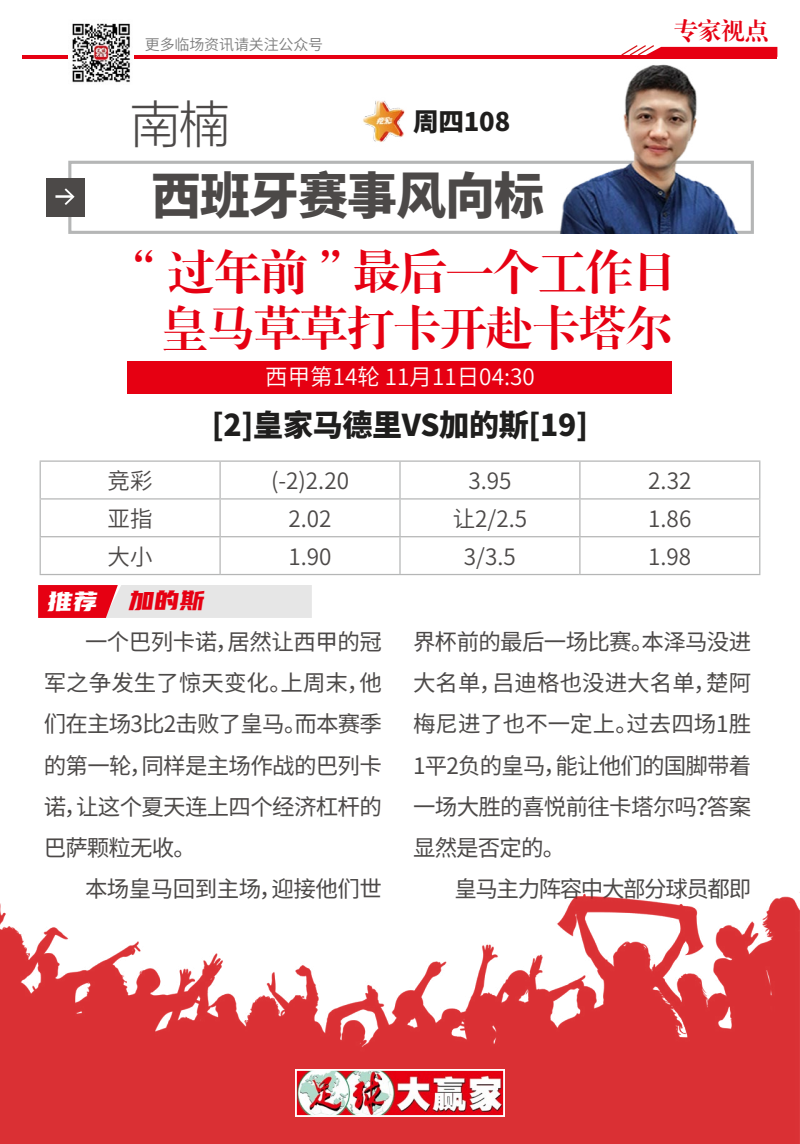
<style>
.page{position:relative;width:800px;height:1144px;background:#fff}
.page>*{position:absolute;margin:0;border:0;box-sizing:border-box;transform-origin:0 0}
.t1{font:900 50px "Noto Sans Hans";letter-spacing:-.02em;color:#4c4948}
.t2{font:300 50px "Microsoft Ya Hei";color:#4c4948}
.t3{font:46.88px/56.2px "CT Biao Song SJ";letter-spacing:-.01em;color:#e60012;text-align:right}
.t4{font:900 30px "Noto Sans Hans";letter-spacing:-.01em;color:#1f1e1d}
.t5{font:27.5px "You She Biao Ti Hei";color:#e60012}
.t6{font:900 25.62px "Noto Sans Hans";letter-spacing:-.01em;color:#1f1e1d}
.t7{font:23.75px "CT Biao Song SJ";color:#e60012}
.t8{font:22.5px/41.2px "Noto Sans Hans";letter-spacing:-.03em;color:#4c4948;text-align:justify}
.t9{font:600 22.5px "Noto Sans Hans";color:#4c4948}
.t10{font:600 22.5px "Noto Sans Hans";color:#fff}
.t11{font:22.5px "Noto Sans Hans";letter-spacing:-.06em;color:#4c4948}
.t12{font:600 15px "Noto Sans Hans";letter-spacing:-.01em;color:#7d7d7d}
.s1{color:#fff}
</style>
<div class="page">
<hr style="left:22px;top:55px;width:755px;height:4px;background:#e60012">
<svg style="left:621px;top:45px;width:156px;height:10px"></svg>
<img style="left:68px;top:23px;width:66px;height:60px">
<img style="left:0;top:892px;width:800px;height:252px">
<div style="left:128px;top:361px;width:544px;height:33px;background:#e60012"></div>
<hr style="left:40px;top:460px;width:180px;height:2px;background:#b5b6b6">
<hr style="left:40px;top:462px;width:1px;height:36px;background:#b5b6b6">
<hr style="left:220px;top:460px;width:180px;height:2px;background:#b5b6b6">
<hr style="left:219px;top:462px;width:2px;height:36px;background:#b5b6b6">
<hr style="left:400px;top:460px;width:180px;height:2px;background:#b5b6b6">
<hr style="left:399px;top:462px;width:2px;height:36px;background:#b5b6b6">
<hr style="left:580px;top:460px;width:180px;height:2px;background:#b5b6b6">
<hr style="left:579px;top:462px;width:2px;height:36px;background:#b5b6b6">
<hr style="left:759px;top:462px;width:1px;height:36px;background:#b5b6b6">
<hr style="left:40px;top:498px;width:180px;height:1px;background:#b5b6b6">
<hr style="left:40px;top:499px;width:1px;height:37px;background:#b5b6b6">
<hr style="left:220px;top:498px;width:180px;height:1px;background:#b5b6b6">
<hr style="left:219px;top:499px;width:2px;height:37px;background:#b5b6b6">
<hr style="left:400px;top:498px;width:180px;height:1px;background:#b5b6b6">
<hr style="left:399px;top:499px;width:2px;height:37px;background:#b5b6b6">
<hr style="left:580px;top:498px;width:180px;height:1px;background:#b5b6b6">
<hr style="left:579px;top:499px;width:2px;height:37px;background:#b5b6b6">
<hr style="left:759px;top:499px;width:1px;height:37px;background:#b5b6b6">
<hr style="left:40px;top:536px;width:180px;height:1px;background:#b5b6b6">
<hr style="left:40px;top:537px;width:1px;height:37px;background:#b5b6b6">
<hr style="left:220px;top:536px;width:180px;height:1px;background:#b5b6b6">
<hr style="left:219px;top:537px;width:2px;height:37px;background:#b5b6b6">
<hr style="left:400px;top:536px;width:180px;height:1px;background:#b5b6b6">
<hr style="left:399px;top:537px;width:2px;height:37px;background:#b5b6b6">
<hr style="left:580px;top:536px;width:180px;height:1px;background:#b5b6b6">
<hr style="left:579px;top:537px;width:2px;height:37px;background:#b5b6b6">
<hr style="left:759px;top:537px;width:1px;height:37px;background:#b5b6b6">
<hr style="left:40px;top:574px;width:180px;height:1px;background:#b5b6b6">
<hr style="left:220px;top:574px;width:180px;height:1px;background:#b5b6b6">
<hr style="left:400px;top:574px;width:180px;height:1px;background:#b5b6b6">
<hr style="left:580px;top:574px;width:180px;height:1px;background:#b5b6b6">
<svg style="left:38px;top:585px;width:274px;height:33px;background:#e6a8ac"></svg>
<img style="left:363px;top:100px;width:42px;height:42px">
<img style="left:298px;top:1072px;width:204px;height:42px">
<div style="left:295px;top:1069px;width:210px;height:48px;border:2px solid #fff"></div>
<div style="left:68px;top:161px;width:686px;height:73px;border:3px solid #b5b6b6"></div>
<div style="left:46px;top:178px;width:39px;height:39px;background:#4c4948"></div>
<svg style="left:64px;top:188px;width:11px;height:17px"></svg>
<hr style="left:55px;top:195px;width:18px;height:3px;background:#fff">
<img style="left:543px;top:64px;width:211px;height:170px">
<p class="t12" style="left:145px;top:36px;width:180px">更多临场资讯请关注公众号</p>
<h1 class="t2" style="left:131px;top:90px;width:100px">南楠</h1>
<p class="t6" style="left:413px;top:108px;width:99px">周四108</p>
<h1 class="t1" style="left:151px;top:168px;width:394px">西班牙赛事风向标</h1>
<p class="t7" style="left:674px;top:19px;width:96px">专家视点</p>
<h2 class="t3" style="left:121px;top:245px;width:559px">“过年前”最后一个工作日皇马草草打卡开赴卡塔尔</h2>
<p class="t10" style="left:265px;top:364px;width:271px">西甲第14轮 11月11日04:30</p>
<h3 class="t4" style="left:212px;top:408px;width:378px">[2]皇家马德里VS加的斯[19]</h3>
<p class="t9" style="left:108px;top:468px;width:46px">竞彩</p>
<p class="t9" style="left:271px;top:468px;width:80px">(-2)2.20</p>
<p class="t9" style="left:468px;top:468px;width:45px">3.95</p>
<p class="t9" style="left:648px;top:468px;width:45px">2.32</p>
<p class="t9" style="left:108px;top:506px;width:46px">亚指</p>
<p class="t9" style="left:288px;top:506px;width:45px">2.02</p>
<p class="t9" style="left:453px;top:506px;width:76px">让2/2.5</p>
<p class="t9" style="left:648px;top:506px;width:45px">1.86</p>
<p class="t9" style="left:108px;top:544px;width:46px">大小</p>
<p class="t9" style="left:288px;top:544px;width:45px">1.90</p>
<p class="t9" style="left:464px;top:544px;width:53px">3/3.5</p>
<p class="t9" style="left:648px;top:544px;width:45px">1.98</p>
<p class="t5" style="left:48px;top:584px;width:159px"><span class="s1">推荐</span> 加的斯</p>
<p class="t8" style="left:44px;top:621px;width:340px;text-indent:41px">一个巴列卡诺，居然让西甲的冠军之争发生了惊天变化。上周末，他们在主场3比2击败了皇马。而本赛季的第一轮，同样是主场作战的巴列卡诺，让这个夏天连上四个经济杠杆的巴萨颗粒无收。</p>
<p class="t8" style="left:85px;top:869px;width:298px">本场皇马回到主场，迎接他们世</p>
<p class="t8" style="left:413px;top:621px;width:340px">界杯前的最后一场比赛。本泽马没进大名单，吕迪格也没进大名单，楚阿梅尼进了也不一定上。过去四场1胜1平2负的皇马，能让他们的国脚带着一场大胜的喜悦前往卡塔尔吗？答案显然是否定的。</p>
<p class="t11" style="left:454px;top:876px;width:298px">皇马主力阵容中大部分球员都即</p>
</div>
